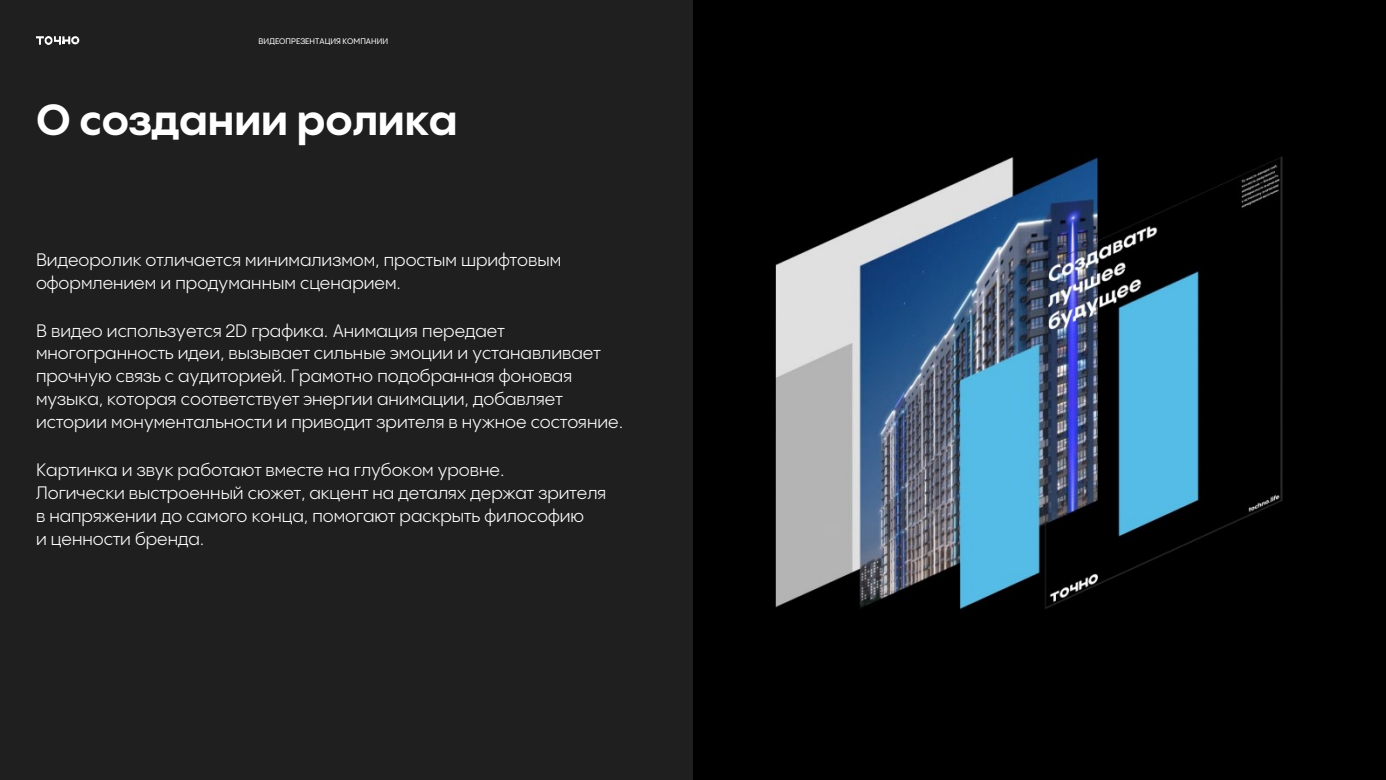
<style>
.page{position:relative;width:1386px;height:780px;background:#fff}
.page>*{position:absolute;margin:0;border:0;box-sizing:border-box;transform-origin:0 0}
.t1{font:700 43.4px "PP Pangram Sans";letter-spacing:-.005em;color:#fff}
.t2{font:17.5px/22.9px "PP Pangram Sans";color:#fff}
.t3{font:500 7.88px "PP Pangram Sans";color:#fff}
</style>
<div class="page">
<div style="left:0;top:0;width:1385px;height:779px;background:#1f1f1f"></div>
<img style="left:36px;top:36px;width:25px;height:8px">
<svg style="left:62px;top:36px;width:17px;height:8px"></svg>
<img style="left:693px;top:0;width:692px;height:779px">
<p class="t3" style="left:258px;top:36px;width:131px">ВИДЕОПРЕЗЕНТАЦИЯ КОМПАНИИ</p>
<h1 class="t1" style="left:36px;top:91px;width:423px">О создании ролика</h1>
<p class="t2" style="left:36px;top:248px;width:526px">Видеоролик отличается минимализмом, простым шрифтовым оформлением и продуманным сценарием.</p>
<p class="t2" style="left:36px;top:318px;width:588px">В видео используется 2D графика. Анимация передает многогранность идеи, вызывает сильные эмоции и устанавливает прочную связь с аудиторией. Грамотно подобранная фоновая музыка, которая соответствует энергии анимации, добавляет истории монументальности и приводит зрителя в нужное состояние.</p>
<p class="t2" style="left:36px;top:458px;width:571px">Картинка и звук работают вместе на глубоком уровне.<br>Логически выстроенный сюжет, акцент на деталях держат зрителя в напряжении до самого конца, помогают раскрыть философию<br>и ценности бренда.</p>
</div>
